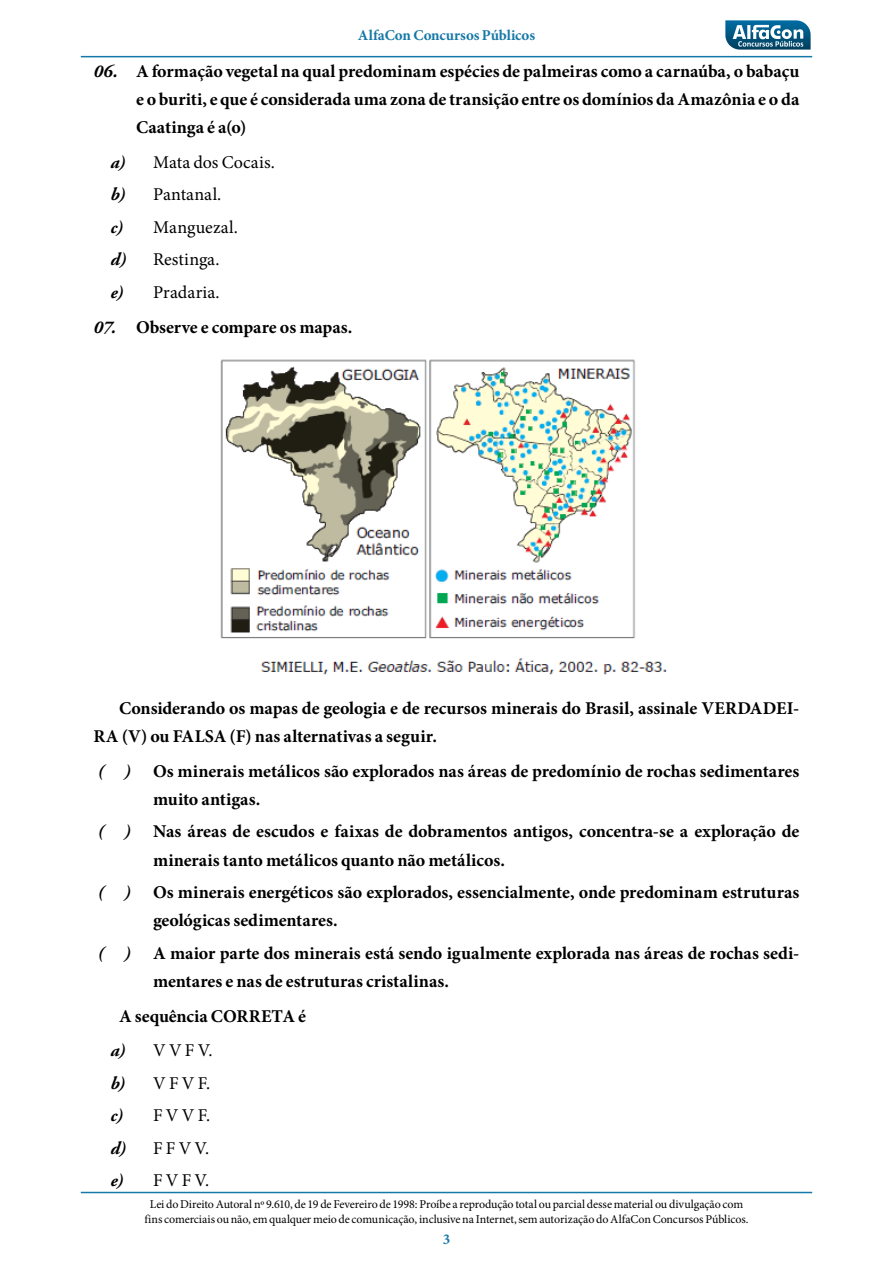
<style>
.page{position:relative;width:893px;height:1263px;background:#fff}
.page>*{position:absolute;margin:0;border:0;box-sizing:border-box;transform-origin:0 0}
.t1{font:700 18px/28.2px "Minion Pro";color:#000}
.t2{font:18px/32.5px "Minion Pro";letter-spacing:.005em;color:#000}
.t3{font:700 15px "Minion Pro";letter-spacing:-.005em;color:#1678a7}
.t4{font:12px/15px "Minion Pro";letter-spacing:-.01em;color:#000;text-align:center}
.s1{font-family:"Adobe Garamond Pro";font-style:italic}
.s2{font-family:"Adobe Garamond Pro";font-weight:700;font-style:italic}
.s3{font-weight:400}
</style>
<div class="page">
<hr style="left:81px;top:56px;width:731px;height:1px;background:#1678a7">
<hr style="left:81px;top:1192px;width:731px;height:1px;background:#1678a7">
<img style="left:725px;top:20px;width:86px;height:30px">
<img style="left:220px;top:359px;width:447px;height:316px">
<p class="t3" style="left:358px;top:25px;width:179px">AlfaCon Concursos Públicos</p>
<p class="t1" style="left:136px;top:57px;width:665px;text-align:justify;text-indent:-43px"><span class="s1">06.</span> A formação vegetal na qual predominam espécies de palmeiras como a carnaúba, o babaçu e o buriti, e que é considerada uma zona de transição entre os domínios da Amazônia e o da Caatinga é a(o)</p>
<p class="t2" style="left:111px;top:146px;width:164px"><span class="s2">a)</span> Mata dos Cocais. <span class="s2">b)</span> Pantanal.<br><span class="s2">c)</span> Manguezal.<br><span class="s2">d)</span> Restinga.<br><span class="s2">e)</span> Pradaria.</p>
<p class="t1" style="left:94px;top:312px;width:260px"><span class="s1">07.</span> Observe e compare os mapas.</p>
<p class="t1" style="left:94px;top:694px;width:707px;text-indent:26px">Considerando os mapas de geologia e de recursos minerais do Brasil, assinale VERDADEI-<br>RA (V) ou FALSA (F) nas alternativas a seguir.</p>
<p class="t1" style="left:153px;top:757px;width:648px;text-indent:-55px"><span class="s1">( )</span> Os minerais metálicos são explorados nas áreas de predomínio de rochas sedimentares muito antigas.</p>
<p class="t1" style="left:153px;top:817px;width:648px;text-indent:-55px"><span class="s1">( )</span> Nas áreas de escudos e faixas de dobramentos antigos, concentra-se a exploração de minerais tanto metálicos quanto não metálicos.</p>
<p class="t1" style="left:153px;top:878px;width:648px;text-indent:-55px"><span class="s1">( )</span> Os minerais energéticos são explorados, essencialmente, onde predominam estruturas geológicas sedimentares.</p>
<p class="t1" style="left:153px;top:939px;width:648px;text-indent:-55px"><span class="s1">( )</span> A maior parte dos minerais está sendo igualmente explorada nas áreas de rochas sedi&shy;mentares e nas de estruturas cristalinas.</p>
<p class="t1" style="left:111px;top:998px;width:197px;line-height:34.7px;text-indent:8px">A sequência CORRETA é <span class="s1">a)</span> <span class="s3">V V F V.</span></p>
<p class="t2" style="left:111px;top:1067px;width:99px;text-align:justify"><span class="s2">b)</span> V F V F. <span class="s2">c)</span> F V V F. <span class="s2">d)</span> F F V V. <span class="s2">e)</span> F V F V.</p>
<p class="t4" style="left:144px;top:1197px;width:606px">Lei do Direito Autoral nº 9.610, de 19 de Fevereiro de 1998: Proíbe a reprodução total ou parcial desse material ou divulgação com fins comerciais ou não, em qualquer meio de comunicação, inclusive na Internet, sem autorização do AlfaCon Concursos Públicos.</p>
<p class="t3" style="left:443px;top:1229px;width:9px">3</p>
</div>
